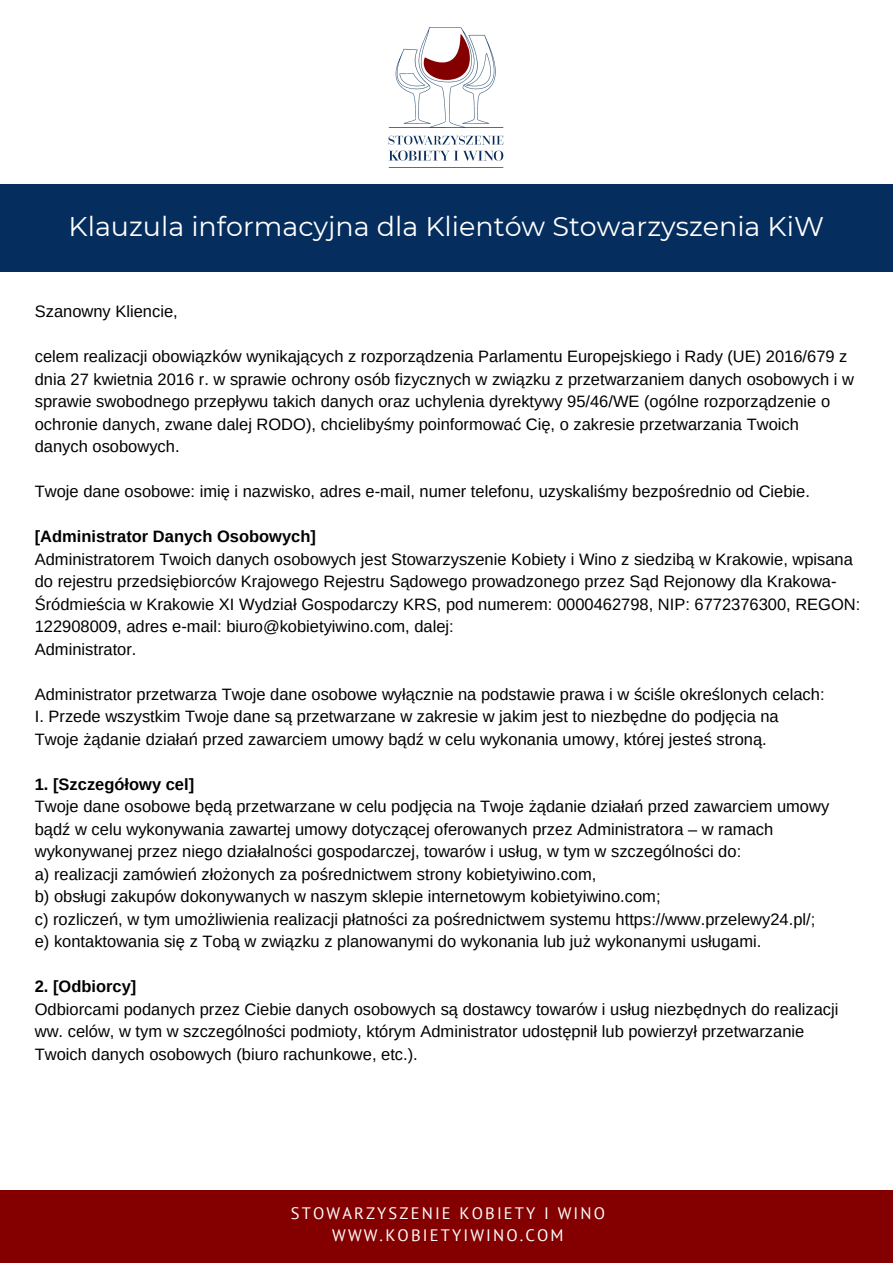
<style>
.page{position:relative;width:893px;height:1264px;background:#fff}
.page>*{position:absolute;margin:0;border:0;box-sizing:border-box;transform-origin:0 0}
.t1{font:27px "Montserrat";color:#fff}
.t2{font:16.5px/22.5px "Arimo";color:#000}
.t3{font:700 16.5px "Arimo";color:#000}
.t4{font:16.5px/22.5px "PT Sans";letter-spacing:.13em;color:#fff;text-align:center}
</style>
<div class="page">
<div style="left:0;top:184px;width:892px;height:88px;background:#052d5d"></div>
<div style="left:0;top:1190px;width:892px;height:72px;background:#840000"></div>
<img style="left:388px;top:27px;width:116px;height:141px">
<h1 class="t1" style="left:69px;top:210px;width:757px">Klauzula informacyjna dla Klientów Stowarzyszenia KiW</h1>
<p class="t2" style="left:35px;top:300px;width:144px">Szanowny Kliencie,</p>
<p class="t2" style="left:35px;top:345px;width:820px">celem realizacji obowiązków wynikających z rozporządzenia Parlamentu Europejskiego i Rady (UE) 2016/679 z dnia 27 kwietnia 2016 r. w sprawie ochrony osób fizycznych w związku z przetwarzaniem danych osobowych i w sprawie swobodnego przepływu takich danych oraz uchylenia dyrektywy 95/46/WE (ogólne rozporządzenie o ochronie danych, zwane dalej RODO), chcielibyśmy poinformować Cię, o zakresie przetwarzania Twoich danych osobowych.</p>
<p class="t2" style="left:35px;top:480px;width:776px">Twoje dane osobowe: imię i nazwisko, adres e-mail, numer telefonu, uzyskaliśmy bezpośrednio od Ciebie.</p>
<p class="t3" style="left:35px;top:527px;width:283px">[Administrator Danych Osobowych]</p>
<p class="t2" style="left:35px;top:548px;width:827px">Administratorem Twoich danych osobowych jest Stowarzyszenie Kobiety i Wino z siedzibą w Krakowie, wpisana do rejestru przedsiębiorców Krajowego Rejestru Sądowego prowadzonego przez Sąd Rejonowy dla Krakowa-Śródmieścia w Krakowie XI Wydział Gospodarczy KRS, pod numerem: 0000462798, NIP: 6772376300, REGON:<br>122908009, adres e-mail: biuro@kobietyiwino.com, dalej:<br>Administrator.</p>
<p class="t2" style="left:35px;top:682px;width:791px">Administrator przetwarza Twoje dane osobowe wyłącznie na podstawie prawa i w ściśle określonych celach:<br>I. Przede wszystkim Twoje dane są przetwarzane w zakresie w jakim jest to niezbędne do podjęcia na<br>Twoje żądanie działań przed zawarciem umowy bądź w celu wykonania umowy, której jesteś stroną.</p>
<p class="t3" style="left:35px;top:774px;width:161px">1. [Szczegółowy cel]</p>
<p class="t2" style="left:35px;top:795px;width:795px">Twoje dane osobowe będą przetwarzane w celu podjęcia na Twoje żądanie działań przed zawarciem umowy bądź w celu wykonywania zawartej umowy dotyczącej oferowanych przez Administratora – w ramach wykonywanej przez niego działalności gospodarczej, towarów i usług, w tym w szczególności do:<br>a) realizacji zamówień złożonych za pośrednictwem strony kobietyiwino.com,<br>b) obsługi zakupów dokonywanych w naszym sklepie internetowym kobietyiwino.com;<br>c) rozliczeń, w tym umożliwienia realizacji płatności za pośrednictwem systemu https://www.przelewy24.pl/; e) kontaktowania się z Tobą w związku z planowanymi do wykonania lub już wykonanymi usługami.</p>
<p class="t3" style="left:35px;top:977px;width:103px">2. [Odbiorcy]</p>
<p class="t2" style="left:35px;top:997px;width:805px">Odbiorcami podanych przez Ciebie danych osobowych są dostawcy towarów i usług niezbędnych do realizacji ww. celów, w tym w szczególności podmioty, którym Administrator udostępnił lub powierzył przetwarzanie<br>Twoich danych osobowych (biuro rachunkowe, etc.).</p>
<p class="t4" style="left:291px;top:1201px;width:316px">STOWARZYSZENIE KOBIETY I WINO<br>WWW.KOBIETYIWINO.COM</p>
</div>
